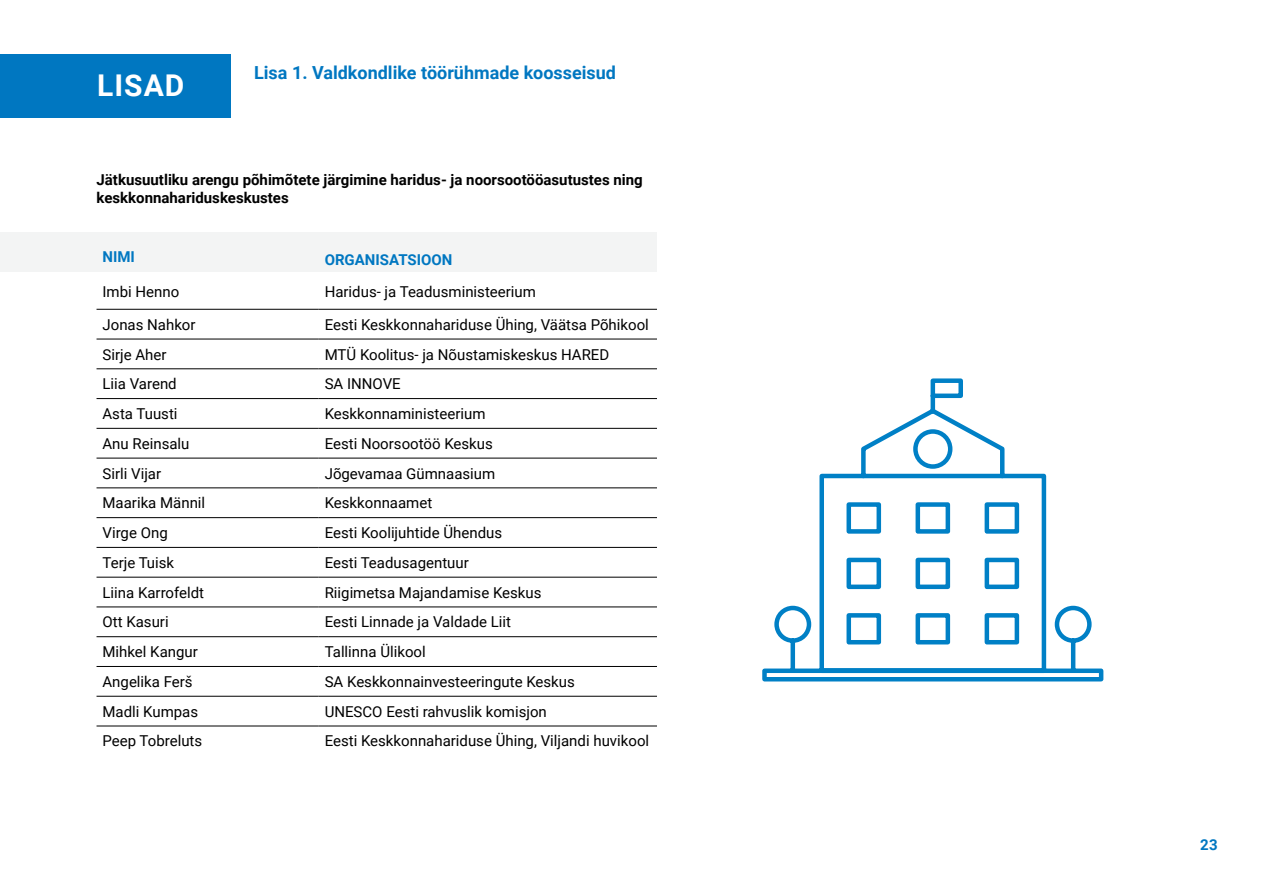
<style>
.page{position:relative;width:1263px;height:893px;background:#fff}
.page>*{position:absolute;margin:0;border:0;box-sizing:border-box;transform-origin:0 0}
.t1{font:700 30px "Roboto";color:#fff}
.t2{font:700 18px "Roboto";color:#0077c1}
.t3{font:15px "Roboto";color:#000}
.t4{font:700 15px/18px "Roboto";color:#000}
.t5{font:700 15px "Roboto";color:#0077c1}
</style>
<div class="page">
<div style="left:0;top:233px;width:656px;height:39px;background:#f3f4f4"></div>
<div style="left:0;top:54px;width:231px;height:64px;background:#0077c1"></div>
<hr style="left:97px;top:309px;width:222px;height:1px;background:#000">
<hr style="left:319px;top:309px;width:338px;height:1px;background:#000">
<hr style="left:97px;top:339px;width:222px;height:1px;background:#000">
<hr style="left:319px;top:339px;width:338px;height:1px;background:#000">
<hr style="left:97px;top:368px;width:222px;height:1px;background:#000">
<hr style="left:319px;top:368px;width:338px;height:1px;background:#000">
<hr style="left:97px;top:398px;width:222px;height:1px;background:#000">
<hr style="left:319px;top:398px;width:338px;height:1px;background:#000">
<hr style="left:97px;top:428px;width:222px;height:1px;background:#000">
<hr style="left:319px;top:428px;width:338px;height:1px;background:#000">
<hr style="left:97px;top:458px;width:222px;height:1px;background:#000">
<hr style="left:319px;top:458px;width:338px;height:1px;background:#000">
<hr style="left:97px;top:487px;width:222px;height:1px;background:#000">
<hr style="left:319px;top:487px;width:338px;height:1px;background:#000">
<hr style="left:97px;top:517px;width:222px;height:1px;background:#000">
<hr style="left:319px;top:517px;width:338px;height:1px;background:#000">
<hr style="left:97px;top:547px;width:222px;height:1px;background:#000">
<hr style="left:319px;top:547px;width:338px;height:1px;background:#000">
<hr style="left:97px;top:577px;width:222px;height:1px;background:#000">
<hr style="left:319px;top:577px;width:338px;height:1px;background:#000">
<hr style="left:97px;top:607px;width:222px;height:1px;background:#000">
<hr style="left:319px;top:607px;width:338px;height:1px;background:#000">
<hr style="left:97px;top:636px;width:222px;height:1px;background:#000">
<hr style="left:319px;top:636px;width:338px;height:1px;background:#000">
<hr style="left:97px;top:666px;width:222px;height:1px;background:#000">
<hr style="left:319px;top:666px;width:338px;height:1px;background:#000">
<hr style="left:97px;top:696px;width:222px;height:1px;background:#000">
<hr style="left:319px;top:696px;width:338px;height:1px;background:#000">
<hr style="left:97px;top:726px;width:222px;height:1px;background:#000">
<hr style="left:319px;top:726px;width:338px;height:1px;background:#000">
<svg style="left:762px;top:378px;width:342px;height:304px"></svg>
<h1 class="t1" style="left:97px;top:64px;width:35px">Lisad</h1>
<p class="t2" style="left:254px;top:60px;width:363px">Lisa 1. Valdkondlike töörühmade koosseisud</p>
<p class="t4" style="left:97px;top:170px;width:548px">Jätkusuutliku arengu põhimõtete järgimine haridus- ja noorsootööasutustes ning keskkonnahariduskeskustes</p>
<p class="t5" style="left:103px;top:247px;width:34px">NIMI</p>
<p class="t5" style="left:325px;top:249px;width:129px">ORGANISATSIOON</p>
<p class="t3" style="left:103px;top:281px;width:78px">Imbi Henno</p>
<p class="t3" style="left:325px;top:281px;width:213px">Haridus- ja Teadusministeerium</p>
<p class="t3" style="left:103px;top:314px;width:95px">Jonas Nahkor</p>
<p class="t3" style="left:325px;top:314px;width:326px">Eesti Keskkonnahariduse Ühing, Väätsa Põhikool</p>
<p class="t3" style="left:103px;top:344px;width:65px">Sirje Aher</p>
<p class="t3" style="left:325px;top:344px;width:286px">MTÜ Koolitus- ja Nõustamiskeskus HARED</p>
<p class="t3" style="left:103px;top:373px;width:76px">Liia Varend</p>
<p class="t3" style="left:325px;top:373px;width:78px">SA INNOVE</p>
<p class="t3" style="left:103px;top:403px;width:77px">Asta Tuusti</p>
<p class="t3" style="left:325px;top:403px;width:162px">Keskkonnaministeerium</p>
<p class="t3" style="left:103px;top:433px;width:88px">Anu Reinsalu</p>
<p class="t3" style="left:325px;top:433px;width:170px">Eesti Noorsootöö Keskus</p>
<p class="t3" style="left:103px;top:463px;width:60px">Sirli Vijar</p>
<p class="t3" style="left:325px;top:463px;width:172px">Jõgevamaa Gümnaasium</p>
<p class="t3" style="left:103px;top:492px;width:104px">Maarika Männil</p>
<p class="t3" style="left:325px;top:492px;width:109px">Keskkonnaamet</p>
<p class="t3" style="left:103px;top:522px;width:67px">Virge Ong</p>
<p class="t3" style="left:325px;top:522px;width:179px">Eesti Koolijuhtide Ühendus</p>
<p class="t3" style="left:103px;top:552px;width:73px">Terje Tuisk</p>
<p class="t3" style="left:325px;top:552px;width:146px">Eesti Teadusagentuur</p>
<p class="t3" style="left:103px;top:582px;width:103px">Liina Karrofeldt</p>
<p class="t3" style="left:325px;top:582px;width:218px">Riigimetsa Majandamise Keskus</p>
<p class="t3" style="left:103px;top:612px;width:68px">Ott Kasuri</p>
<p class="t3" style="left:325px;top:612px;width:188px">Eesti Linnade ja Valdade Liit</p>
<p class="t3" style="left:103px;top:641px;width:97px">Mihkel Kangur</p>
<p class="t3" style="left:325px;top:641px;width:103px">Tallinna Ülikool</p>
<p class="t3" style="left:103px;top:671px;width:92px">Angelika Ferš</p>
<p class="t3" style="left:325px;top:671px;width:252px">SA Keskkonnainvesteeringute Keskus</p>
<p class="t3" style="left:103px;top:701px;width:97px">Madli Kumpas</p>
<p class="t3" style="left:325px;top:701px;width:224px">UNESCO Eesti rahvuslik komisjon</p>
<p class="t3" style="left:103px;top:731px;width:101px">Peep Tobreluts</p>
<p class="t3" style="left:325px;top:731px;width:326px">Eesti Keskkonnahariduse Ühing, Viljandi huvikool</p>
<p class="t5" style="left:1200px;top:834px;width:19px">23</p>
</div>
